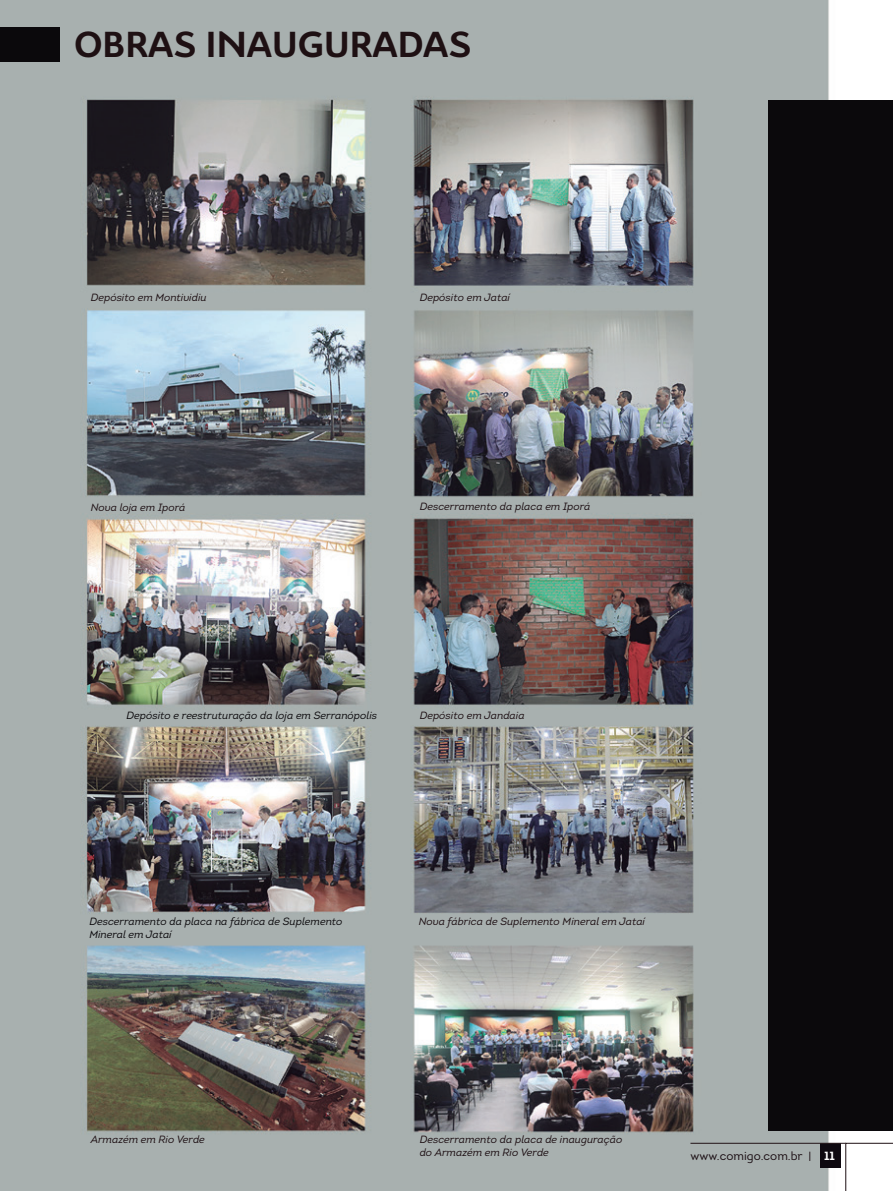
<style>
.page{position:relative;width:893px;height:1191px;background:#fff}
.page>*{position:absolute;margin:0;border:0;box-sizing:border-box;transform-origin:0 0}
.t1{font:700 39.3px "Citroen";letter-spacing:.02em;color:#1e1013}
.t2{font:11.85px "Intro";color:#1a0d12}
.t3{font:italic 10.5px/12.6px "Intro";color:#1c0e12}
.t4{font:italic 10.5px/12.6px "Intro";color:#0b090c}
.s1{font-family:"Intro Bold Alt";color:#fff}
</style>
<div class="page">
<img style="left:0;top:0;width:893px;height:1191px">
<div style="left:820px;top:1143px;width:20px;height:25px;background:#0e0910"></div>
<svg style="left:845px;top:1142px;width:48px;height:49px"></svg>
<hr style="left:690px;top:1142px;width:156px;height:1px;background:#1c0e12">
<div style="left:0;top:27px;width:60px;height:35px;background:#0b090c"></div>
<div style="left:768px;top:100px;width:125px;height:1030px;background:#0b090c"></div>
<h1 class="t1" style="left:75px;top:17px;width:398px">OBRAS INAUGURADAS</h1>
<p class="t3" style="left:91px;top:291px;width:117px">Depósito em Montividiu</p>
<p class="t3" style="left:420px;top:291px;width:92px">Depósito em Jataí</p>
<p class="t3" style="left:91px;top:501px;width:96px">Nova loja em Iporá</p>
<p class="t3" style="left:420px;top:500px;width:172px">Descerramento da placa em Iporá</p>
<p class="t4" style="left:127px;top:709px;width:252px">Depósito e reestruturação da loja em Serranópolis</p>
<p class="t3" style="left:420px;top:709px;width:106px">Depósito em Jandaia</p>
<p class="t4" style="left:89px;top:915px;width:255px">Descerramento da placa na fábrica de Suplemento<br>Mineral em Jataí</p>
<p class="t3" style="left:419px;top:915px;width:228px">Nova fábrica de Suplemento Mineral em Jataí</p>
<p class="t3" style="left:91px;top:1133px;width:116px">Armazém em Rio Verde</p>
<p class="t3" style="left:420px;top:1133px;width:204px">Descerramento da placa de inauguração do Armazém em Rio Verde</p>
<p class="t2" style="left:690px;top:1148px;width:146px">www.comigo.com.br | <span class="s1">11</span></p>
</div>
